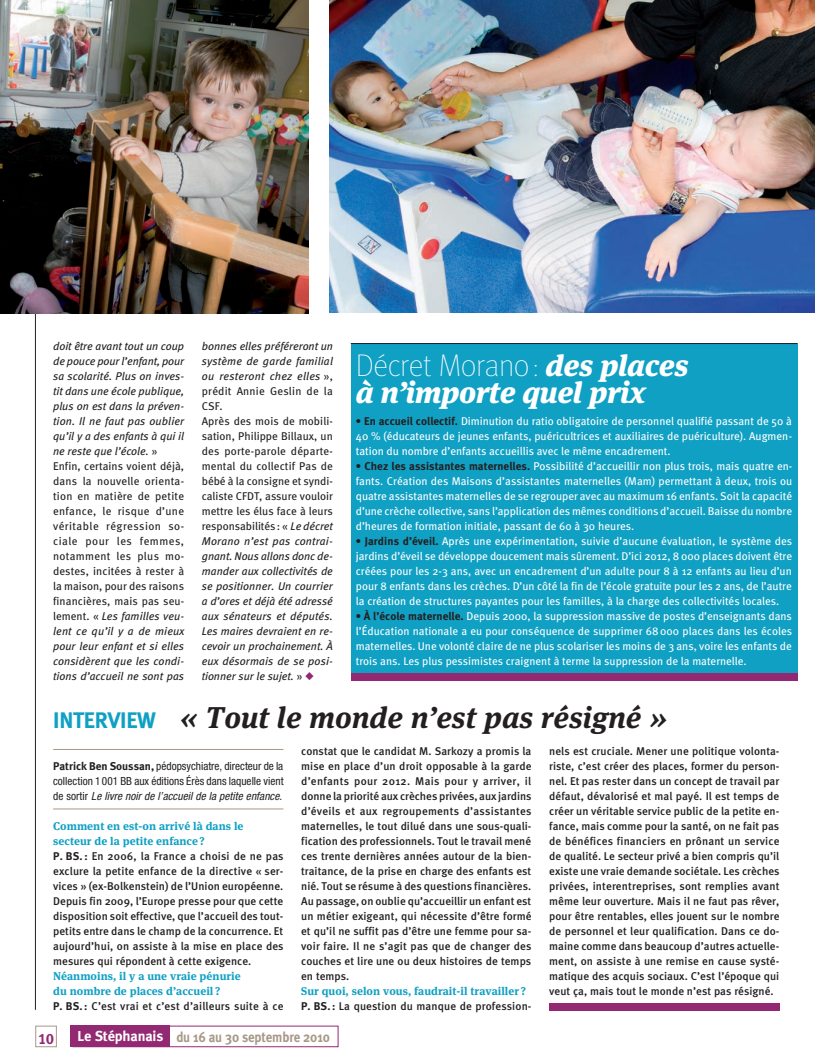
<style>
.page{position:relative;width:815px;height:1063px;background:#fff}
.page>*{position:absolute;margin:0;border:0;box-sizing:border-box;transform-origin:0 0}
.t1{font:100 31.25px "Meta";letter-spacing:-.01em;color:#fff}
.t2{font:italic 700 30px "Meta Serif OT";letter-spacing:.005em;color:#231f20}
.t3{font:italic 900 30px "Meta Serif OT";letter-spacing:-.01em;color:#fff}
.t4{font:15px "Meta Bold LF Caps";color:#932972}
.t5{font:700 14.38px "Meta";letter-spacing:-.01em;color:#a79989;scale:.9 1}
.t6{font:700 14.38px "Meta";letter-spacing:-.01em;color:#fff}
.t7{font:500 11.25px/15px "Meta";letter-spacing:.005em;color:#231f20;text-align:justify}
.t8{font:11.25px/15px "Meta";color:#fff;text-align:justify}
.t9{font:italic 11.25px/15px "Meta";color:#231f20}
.t10{font:700 11.25px/15px "Meta Serif OT";letter-spacing:.005em;color:#10a0c4}
.t11{font:condensed 11.25px/15px "Helvetica Neue";color:#231f20;text-align:justify}
.s1{font-style:normal}
.s2{font-family:"Meta Serif OT";font-weight:900;font-style:italic;font-size:30px}
.s3{font-weight:700;color:#231f20}
.s4{font-family:"Meta Bold LF";font-weight:400;font-style:normal;font-size:22.5px;color:#10a0c4}
.s5{font-family:"Meta";font-weight:700;font-stretch:normal}
.s6{font-style:italic}
.s7{font-weight:700}
</style>
<div class="page">
<hr style="left:35px;top:35px;width:1px;height:975px;background:#231f20">
<div style="left:73px;top:1026px;width:265px;height:21px;border:1px solid #932972"></div>
<div style="left:35px;top:1026px;width:22px;height:21px;border:1px solid #a79989"></div>
<div style="left:71px;top:1026px;width:99px;height:21px;background:#932972"></div>
<div style="left:549px;top:1003px;width:231px;height:7px;background:#932972"></div>
<hr style="left:53px;top:749px;width:230px;height:1px;background:#a79989">
<hr style="left:53px;top:809px;width:230px;height:1px;background:#a79989">
<img style="left:329px;top:0;width:486px;height:313px">
<img style="left:0;top:0;width:308px;height:314px">
<div style="left:351px;top:344px;width:446px;height:333px;background:#10a0c4"></div>
<div style="left:351px;top:674px;width:446px;height:7px;background:#932972"></div>
<hr style="left:351px;top:343px;width:446px;height:1px;background:#231f20">
<p class="t9" style="left:53px;top:339px;width:133px">doit être avant tout un coup de pouce pour l’enfant, pour sa scolarité. Plus on inves&shy;tit dans une école publique, plus on est dans la préven&shy;tion. Il ne faut pas oublier qu’il y a des enfants à qui il ne reste que l’école. <span class="s1">»<br>Enfin, certains voient déjà, dans la nouvelle orienta&shy;tion en matière de petite enfance, le risque d’une véritable régression so&shy;ciale pour les femmes, notamment les plus mo&shy;destes, incitées à rester à la maison, pour des raisons financières, mais pas seu&shy;lement. «</span> Les familles veu&shy;lent ce qu’il y a de mieux pour leur enfant et si elles considèrent que les condi&shy;tions d’accueil ne sont pas</p>
<p class="t9" style="left:202px;top:339px;width:133px">bonnes elles préféreront un système de garde familial ou resteront chez elles <span class="s1">», prédit Annie Geslin de la<br>CSF.<br>Après des mois de mobili&shy;sation, Philippe Billaux, un des porte-parole départe&shy;mental du collectif Pas de bébé à la consigne et syndi&shy;caliste CFDT, assure vouloir mettre les élus face à leurs responsabilités : «</span> Le décret<br>Morano n’est pas contrai&shy;gnant. Nous allons donc de&shy;mander aux collectivités de se positionner. Un courrier a d’ores et déjà été adressé aux sénateurs et députés.<br>Les maires devraient en re&shy;cevoir un prochainement. À eux désormais de se posi&shy;tionner sur le sujet. <span class="s1">»</span></p>
<h1 class="t1" style="left:356px;top:347px;width:334px">Décret Morano: <span class="s2">des places</span></h1>
<h2 class="t3" style="left:356px;top:374px;width:291px">à n’importe quel prix</h2>
<p class="t8" style="left:356px;top:414px;width:438px"><span class="s3">• En accueil collectif.</span> Diminution du ratio obligatoire de personnel qualifié passant de 50 à 40 % (éducateurs de jeunes enfants, puéricultrices et auxiliaires de puériculture). Augmen&shy;tation du nombre d’enfants accueillis avec le même encadrement.</p>
<p class="t8" style="left:356px;top:459px;width:438px"><span class="s3">• Chez les assistantes maternelles.</span> Possibilité d’accueillir non plus trois, mais quatre en&shy;fants. Création des Maisons d’assistantes maternelles (Mam) permettant à deux, trois ou quatre assistantes maternelles de se regrouper avec au maximum 16 enfants. Soit la capacité d’une crèche collective, sans l’application des mêmes conditions d’accueil. Baisse du nombre d’heures de formation initiale, passant de 60 à 30 heures.</p>
<p class="t8" style="left:356px;top:534px;width:438px"><span class="s3">• Jardins d’éveil.</span> Après une expérimentation, suivie d’aucune évaluation, le système des jardins d’éveil se développe doucement mais sûrement. D’ici 2012, 8 000 places doivent être créées pour les 2-3 ans, avec un encadrement d’un adulte pour 8 à 12 enfants au lieu d’un pour 8 enfants dans les crèches. D’un côté la fin de l’école gratuite pour les 2 ans, de l’autre la création de structures payantes pour les familles, à la charge des collectivités locales.</p>
<p class="t8" style="left:356px;top:609px;width:438px"><span class="s3">• À l’école maternelle.</span> Depuis 2000, la suppression massive de postes d’enseignants dans l’Éducation nationale a eu pour conséquence de supprimer 68 000 places dans les écoles maternelles. Une volonté claire de ne plus scolariser les moins de 3 ans, voire les enfants de trois ans. Les plus pessimistes craignent à terme la suppression de la maternelle.</p>
<h2 class="t2" style="left:53px;top:699px;width:616px"><span class="s4">INTERVIEW</span> « Tout le monde n’est pas résigné »</h2>
<p class="t11" style="left:53px;top:759px;width:232px"><span class="s5">Patrick Ben Soussan,</span> pédopsychiatre, directeur de la collection 1 001 BB aux éditions Érès dans laquelle vient de sortir <span class="s6">Le livre noir de l’accueil de la petite enfance</span>.</p>
<p class="t7" style="left:549px;top:744px;width:232px">nels est cruciale. Mener une politique volonta&shy;riste, c’est créer des places, former du person&shy;nel. Et pas rester dans un concept de travail par défaut, dévalorisé et mal payé. Il est temps de créer un véritable service public de la petite en&shy;fance, mais comme pour la santé, on ne fait pas de bénéfices financiers en prônant un service de qualité. Le secteur privé a bien compris qu’il existe une vraie demande sociétale. Les crèches privées, interentreprises, sont remplies avant même leur ouverture. Mais il ne faut pas rêver, pour être rentables, elles jouent sur le nombre de personnel et leur qualification. Dans ce do&shy;maine comme dans beaucoup d’autres actuelle&shy;ment, on assiste à une remise en cause systé&shy;matique des acquis sociaux. C’est l’époque qui veut ça, mais tout le monde n’est pas résigné.</p>
<p class="t7" style="left:301px;top:744px;width:232px">constat que le candidat M. Sarkozy a promis la mise en place d’un droit opposable à la garde d’enfants pour 2012. Mais pour y arriver, il donne la priorité aux crèches privées, aux jardins d’éveils et aux regroupements d’assistantes maternelles, le tout dilué dans une sous-quali&shy;fication des professionnels. Tout le travail mené ces trente dernières années autour de la bien&shy;traitance, de la prise en charge des enfants est nié. Tout se résume à des questions financières.<br>Au passage, on oublie qu’accueillir un enfant est un métier exigeant, qui nécessite d’être formé et qu’il ne suffit pas d’être une femme pour sa&shy;voir faire. Il ne s’agit pas que de changer des couches et lire une ou deux histoires de temps en temps.</p>
<p class="t10" style="left:301px;top:984px;width:226px">Sur quoi, selon vous, faudrait-il travailler ?</p>
<p class="t7" style="left:301px;top:999px;width:232px"><span class="s7">P. BS.:</span> La question du manque de profession-</p>
<p class="t10" style="left:53px;top:819px;width:192px">Comment en est-on arrivé là dans le secteur de la petite enfance ?</p>
<p class="t7" style="left:53px;top:849px;width:232px"><span class="s7">P. BS. :</span> En 2006, la France a choisi de ne pas exclure la petite enfance de la directive « ser&shy;vices » (ex-Bolkenstein) de l’Union européenne.<br>Depuis fin 2009, l’Europe presse pour que cette disposition soit effective, que l’accueil des tout&shy;petits entre dans le champ de la concurrence. Et aujourd’hui, on assiste à la mise en place des mesures qui répondent à cette exigence.</p>
<p class="t10" style="left:53px;top:969px;width:189px">Néanmoins, il y a une vraie pénurie du nombre de places d’accueil ?</p>
<p class="t7" style="left:53px;top:999px;width:232px"><span class="s7">P. BS. :</span> C’est vrai et c’est d’ailleurs suite à ce</p>
<p class="t6" style="left:78px;top:1027px;width:87px">Le Stéphanais</p>
<h3 class="t4" style="left:38px;top:1029px;width:18px">10</h3>
<p class="t5" style="left:176px;top:1028px;width:172px">du 16 au 30 septembre 2010</p>
</div>
